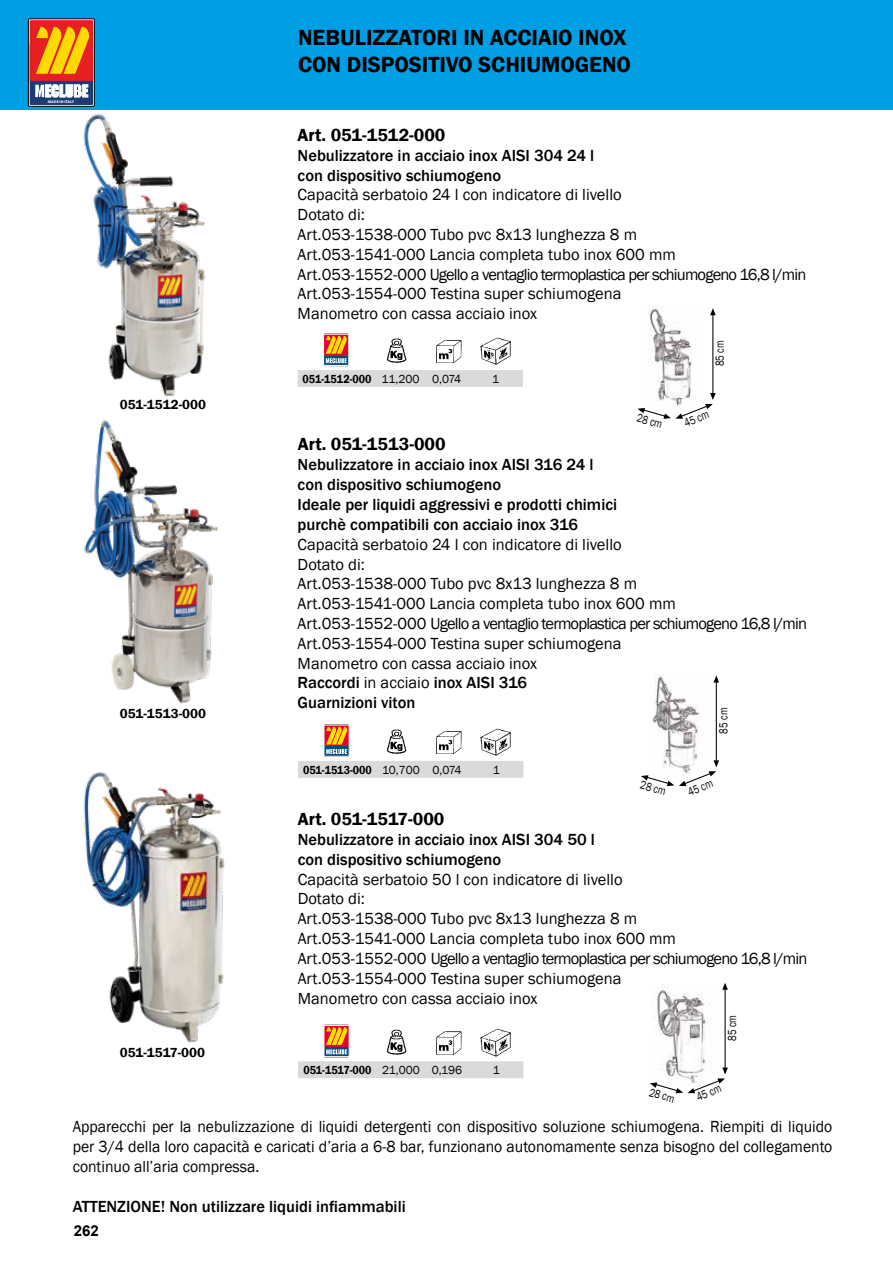
<style>
.page{position:relative;width:893px;height:1263px;background:#fff}
.page>*{position:absolute;margin:0;border:0;box-sizing:border-box;transform-origin:0 0}
.t1{font:600 22.5px/27px "Franklin Gothic";color:#000}
.t2{font:600 18px "Franklin Gothic";color:#000}
.t3{font:16.5px/19.8px "Franklin Gothic";color:#000}
.t4{font:500 16.5px/19.8px "Franklin Gothic";color:#000}
.t5{font:16.5px/19.8px "Franklin Gothic";color:#000;text-align:justify;scale:.95 1}
.t6{font:700 15px "Arial";color:#000}
.t7{font:600 13.5px "Franklin Gothic";color:#000}
.t8{font:600 12px "Franklin Gothic";color:#000;scale:.9 1}
.t9{font:12px "Franklin Gothic";color:#000;scale:.8 1}
.t10{font:12px "Franklin Gothic";color:#000}
.t11{font:700 3.75px "Myriad Pro";color:#fdfdfd;scale:1.06 1}
.s1{font-weight:400}
.s2{font-weight:500}
</style>
<div class="page">
<div style="left:0;top:0;width:893px;height:110px;background:#009fe3"></div>
<div style="left:28px;top:19px;width:66px;height:87px;border:1px solid #000"></div>
<svg style="left:30px;top:20px;width:63px;height:85px;background:#cd753e"></svg>
<img style="left:83px;top:113px;width:122px;height:283px">
<img style="left:84px;top:420px;width:135px;height:284px">
<img style="left:649px;top:306px;width:43px;height:87px">
<img style="left:652px;top:675px;width:47px;height:85px">
<img style="left:654px;top:984px;width:54px;height:83px">
<div style="left:324px;top:1025px;width:25px;height:32px;border:1px solid #fff"></div>
<img style="left:83px;top:772px;width:142px;height:271px">
<svg style="left:298px;top:334px;width:225px;height:53px"></svg>
<svg style="left:298px;top:725px;width:225px;height:53px"></svg>
<svg style="left:298px;top:1026px;width:225px;height:52px"></svg>
<hr style="left:712px;top:312px;width:1px;height:83px;background:#000">
<svg style="left:710px;top:308px;width:6px;height:7px"></svg>
<svg style="left:637px;top:393px;width:79px;height:26px"></svg>
<hr style="left:716px;top:679px;width:1px;height:83px;background:#000">
<svg style="left:713px;top:675px;width:6px;height:7px"></svg>
<svg style="left:641px;top:760px;width:78px;height:26px"></svg>
<hr style="left:725px;top:986px;width:1px;height:83px;background:#000">
<svg style="left:722px;top:983px;width:6px;height:7px"></svg>
<svg style="left:650px;top:1067px;width:78px;height:26px"></svg>
<p class="t11" style="left:48px;top:99px;width:26px">MADE IN ITALY</p>
<p class="t7" style="left:120px;top:396px;width:88px">051-1512-000</p>
<p class="t7" style="left:120px;top:705px;width:88px">051-1513-000</p>
<p class="t7" style="left:120px;top:1044px;width:87px">051-1517-000</p>
<h1 class="t1" style="left:298px;top:25px;width:334px">NEBULIZZATORI IN ACCIAIO INOX<br>CON DISPOSITIVO SCHIUMOGENO</h1>
<p class="t2" style="left:298px;top:123px;width:149px">Art. 051-1512-000</p>
<p class="t4" style="left:298px;top:146px;width:298px">Nebulizzatore in acciaio inox AISI 304 24 l con dispositivo schiumogeno</p>
<p class="t3" style="left:298px;top:185px;width:510px">Capacità serbatoio 24 l con indicatore di livello<br>Dotato di:<br>Art.053-1538-000 Tubo pvc 8x13 lunghezza 8 m<br>Art.053-1541-000 Lancia completa tubo inox 600 mm Art.053-1552-000 Ugello a ventaglio termoplastica per schiumogeno 16,8 l/min Art.053-1554-000 Testina super schiumogena<br>Manometro con cassa acciaio inox</p>
<p class="t8" style="left:303px;top:371px;width:178px">051-1512-000 <span class="s1">11,200 0,074</span></p>
<p class="t10" style="left:492px;top:371px;width:9px">1</p>
<p class="t2" style="left:298px;top:433px;width:149px">Art. 051-1513-000</p>
<p class="t9" style="left:639px;top:410px;width:34px;rotate:16deg">28 cm</p>
<p class="t9" style="left:712px;top:366px;width:34px;rotate:-90deg">85 cm</p>
<p class="t9" style="left:682px;top:416px;width:34px;rotate:-22deg">45 cm</p>
<p class="t4" style="left:298px;top:455px;width:321px">Nebulizzatore in acciaio inox AISI 316 24 l con dispositivo schiumogeno<br>Ideale per liquidi aggressivi e prodotti chimici purchè compatibili con acciaio inox 316</p>
<p class="t3" style="left:298px;top:535px;width:511px">Capacità serbatoio 24 l con indicatore di livello<br>Dotato di:<br>Art.053-1538-000 Tubo pvc 8x13 lunghezza 8 m<br>Art.053-1541-000 Lancia completa tubo inox 600 mm Art.053-1552-000 Ugello a ventaglio termoplastica per schiumogeno 16,8 l/min Art.053-1554-000 Testina super schiumogena<br>Manometro con cassa acciaio inox<br><span class="s2">Raccordi</span> in acciaio <span class="s2">inox AISI 316<br>Guarnizioni viton</span></p>
<p class="t9" style="left:716px;top:734px;width:34px;rotate:-90deg">85 cm</p>
<p class="t8" style="left:303px;top:762px;width:178px">051-1513-000 <span class="s1">10,700 0,074</span></p>
<p class="t10" style="left:493px;top:762px;width:9px">1</p>
<p class="t2" style="left:298px;top:808px;width:148px">Art. 051-1517-000</p>
<p class="t9" style="left:643px;top:777px;width:34px;rotate:16deg">28 cm</p>
<p class="t9" style="left:686px;top:785px;width:34px;rotate:-22deg">45 cm</p>
<p class="t4" style="left:298px;top:830px;width:299px">Nebulizzatore in acciaio inox AISI 304 50 l con dispositivo schiumogeno</p>
<p class="t3" style="left:298px;top:870px;width:511px">Capacità serbatoio 50 l con indicatore di livello<br>Dotato di:<br>Art.053-1538-000 Tubo pvc 8x13 lunghezza 8 m<br>Art.053-1541-000 Lancia completa tubo inox 600 mm Art.053-1552-000 Ugello a ventaglio termoplastica per schiumogeno 16,8 l/min Art.053-1554-000 Testina super schiumogena<br>Manometro con cassa acciaio inox</p>
<p class="t8" style="left:303px;top:1062px;width:178px">051-1517-000 <span class="s1">21,000 0,196</span></p>
<p class="t10" style="left:493px;top:1062px;width:9px">1</p>
<p class="t9" style="left:652px;top:1084px;width:34px;rotate:16deg">28 cm</p>
<p class="t9" style="left:725px;top:1041px;width:34px;rotate:-90deg">85 cm</p>
<p class="t9" style="left:694px;top:1090px;width:34px;rotate:-22deg">45 cm</p>
<p class="t5" style="left:73px;top:1117px;width:801px">Apparecchi per la nebulizzazione di liquidi detergenti con dispositivo soluzione schiumogena. Riempiti di liquido per 3/4 della loro capacità e caricati d’aria a 6-8 bar, funzionano autonomamente senza bisogno del collegamento continuo all’aria compressa.</p>
<p class="t4" style="left:73px;top:1196px;width:335px">ATTENZIONE! Non utilizzare liquidi infiammabili</p>
<p class="t6" style="left:74px;top:1220px;width:27px">262</p>
</div>
